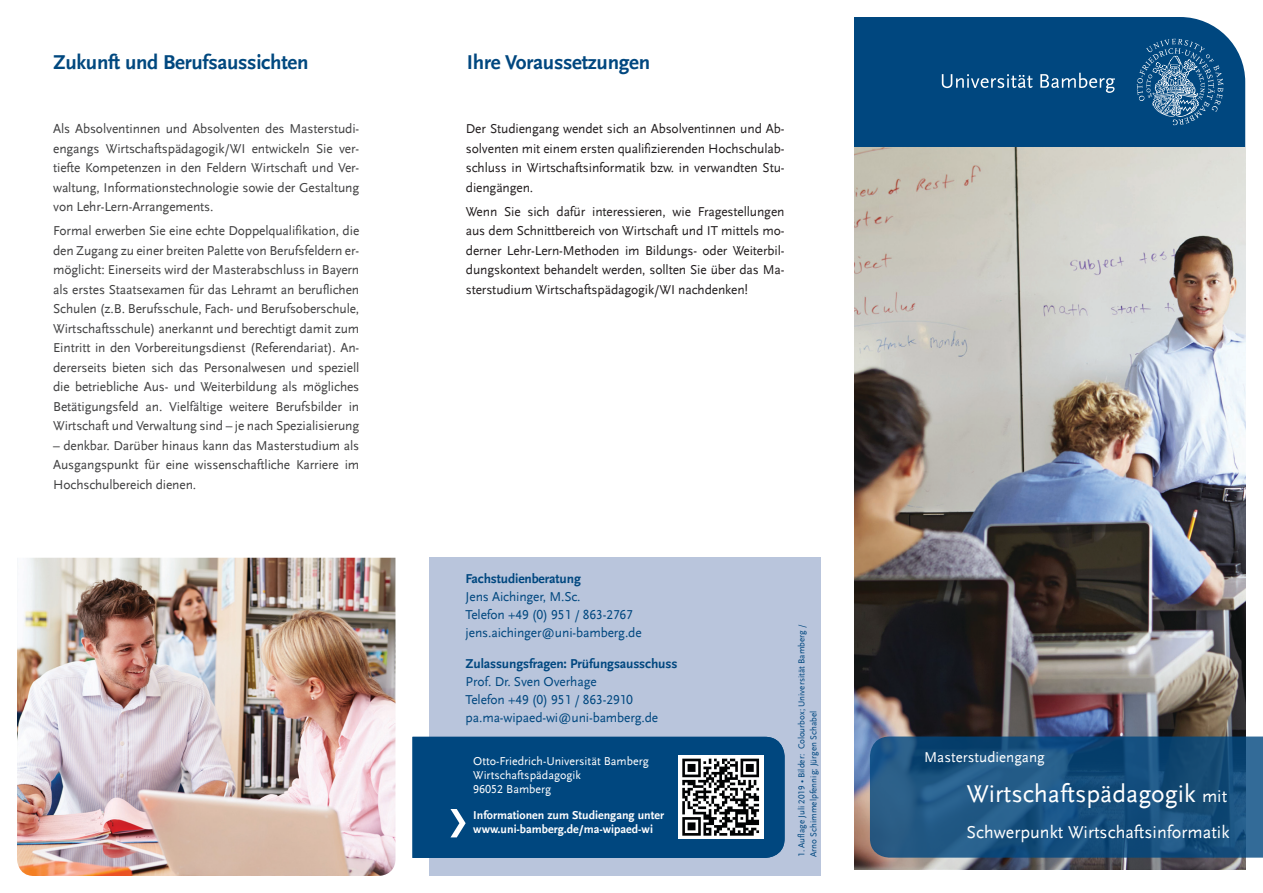
<style>
.page{position:relative;width:1263px;height:893px;background:#fff}
.page>*{position:absolute;margin:0;border:0;box-sizing:border-box;transform-origin:0 0}
.t1{font:25.5px "UB Scala Sans";color:#fff}
.t2{font:700 21px "UB Scala Sans";letter-spacing:-.015em;color:#00487f}
.t3{font:700 21px "UB Scala Sans";letter-spacing:-.015em;color:#00477f}
.t4{font:18px "UB Scala Sans";color:#fff}
.t5{font:15px "UB Scala Sans";color:#fff}
.t6{font:13.5px/19.5px "UB Scala Sans";letter-spacing:-.01em;color:#414142;text-align:justify}
.t7{font:13.5px/19.5px "UB Scala Sans";letter-spacing:-.01em;color:#231f20;text-align:justify}
.t8{font:13.5px/18px "UB Scala Sans";letter-spacing:-.01em;color:#00477f}
.t9{font:700 13.5px "UB Scala Sans";letter-spacing:-.01em;color:#00477f}
.t10{font:12px/14.4px "UB Scala Sans";color:#fff}
.t11{font:700 12px/14.4px "UB Scala Sans";color:#fff}
.t12{font:9px/12px "UB Scala Sans";color:#00477f}
.s1{font-size:18px}
</style>
<div class="page">
<div style="left:429px;top:558px;width:392px;height:318px;background:#b9c5dc"></div>
<div style="left:855px;top:17px;width:390px;height:130px;background:#00477f"></div>
<svg style="left:1137px;top:39px;width:86px;height:86px"></svg>
<svg style="left:942px;top:74px;width:91px;height:14px"></svg>
<svg style="left:1040px;top:73px;width:75px;height:20px"></svg>
<img style="left:855px;top:147px;width:391px;height:722px">
<div style="left:412px;top:737px;width:372px;height:121px;background:#00477f"></div>
<img style="left:17px;top:558px;width:378px;height:318px">
<img style="left:678px;top:755px;width:85px;height:84px">
<svg style="left:870px;top:736px;width:393px;height:122px"></svg>
<h2 class="t2" style="left:53px;top:49px;width:257px">Zukunft und Berufsaussichten</h2>
<p class="t6" style="left:53px;top:119px;width:308px">Als Absolventinnen und Absolventen des Masterstudi&shy;engangs Wirtschaftspädagogik/WI entwickeln Sie ver&shy;tiefte Kompetenzen in den Feldern Wirtschaft und Ver&shy;waltung, Informationstechnologie sowie der Gestaltung von Lehr-Lern-Arrangements.</p>
<p class="t6" style="left:53px;top:221px;width:308px">Formal erwerben Sie eine echte Doppelqualifikation, die den Zugang zu einer breiten Palette von Berufsfeldern er&shy;möglicht: Einerseits wird der Masterabschluss in Bayern als erstes Staatsexamen für das Lehramt an beruflichen Schulen (z.B. Berufsschule, Fach- und Berufsoberschule, Wirtschaftsschule) anerkannt und berechtigt damit zum Eintritt in den Vorbereitungsdienst (Referendariat). An&shy;dererseits bieten sich das Personalwesen und speziell die betriebliche Aus- und Weiterbildung als mögliches Betätigungsfeld an. Vielfältige weitere Berufsbilder in Wirtschaft und Verwaltung sind – je nach Spezialisierung</p>
<p class="t6" style="left:53px;top:435px;width:308px">– denkbar. Darüber hinaus kann das Masterstudium als Ausgangspunkt für eine wissenschaftliche Karriere im Hochschulbereich dienen.</p>
<h2 class="t3" style="left:467px;top:50px;width:185px">Ihre Voraussetzungen</h2>
<p class="t7" style="left:466px;top:119px;width:320px">Der Studiengang wendet sich an Absolventinnen und Ab&shy;solventen mit einem ersten qualifizierenden Hochschulab&shy;schluss in Wirtschaftsinformatik bzw. in verwandten Stu&shy;diengängen.</p>
<p class="t7" style="left:466px;top:201px;width:320px">Wenn Sie sich dafür interessieren, wie Fragestellungen aus dem Schnittbereich von Wirtschaft und IT mittels mo&shy;derner Lehr-Lern-Methoden im Bildungs- oder Weiterbil&shy;dungskontext behandelt werden, sollten Sie über das Ma&shy;sterstudium Wirtschaftspädagogik/WI nachdenken!</p>
<p class="t9" style="left:466px;top:571px;width:117px">Fachstudienberatung</p>
<p class="t8" style="left:466px;top:587px;width:178px">Jens Aichinger, M.Sc.<br>Telefon +49 (0) 951 / 863-2767 jens.aichinger@uni-bamberg.de</p>
<p class="t9" style="left:466px;top:655px;width:213px">Zulassungsfragen: Prüfungsausschuss</p>
<p class="t8" style="left:466px;top:672px;width:194px">Prof. Dr. Sven Overhage<br>Telefon +49 (0) 951 / 863-2910 pa.ma-wipaed-wi@uni-bamberg.de</p>
<p class="t10" style="left:473px;top:753px;width:177px">Otto-Friedrich-Universität Bamberg<br>Wirtschaftspädagogik<br>96052 Bamberg</p>
<p class="t11" style="left:473px;top:808px;width:192px">Informationen zum Studiengang unter www.uni-bamberg.de/ma-wipaed-wi</p>
<p class="t12" style="left:795px;top:857px;width:234px;rotate:-90deg">1. Auflage Juli 2019 • Bilder: Colourbox; Universität Bamberg /<br>Arno Schimmelpfennig; Jürgen Schabel</p>
<p class="t5" style="left:924px;top:748px;width:122px">Masterstudiengang</p>
<h1 class="t1" style="left:967px;top:779px;width:262px">Wirtschaftspädagogik <span class="s1">mit</span></h1>
<h3 class="t4" style="left:967px;top:821px;width:264px">Schwerpunkt Wirtschaftsinformatik</h3>
</div>
